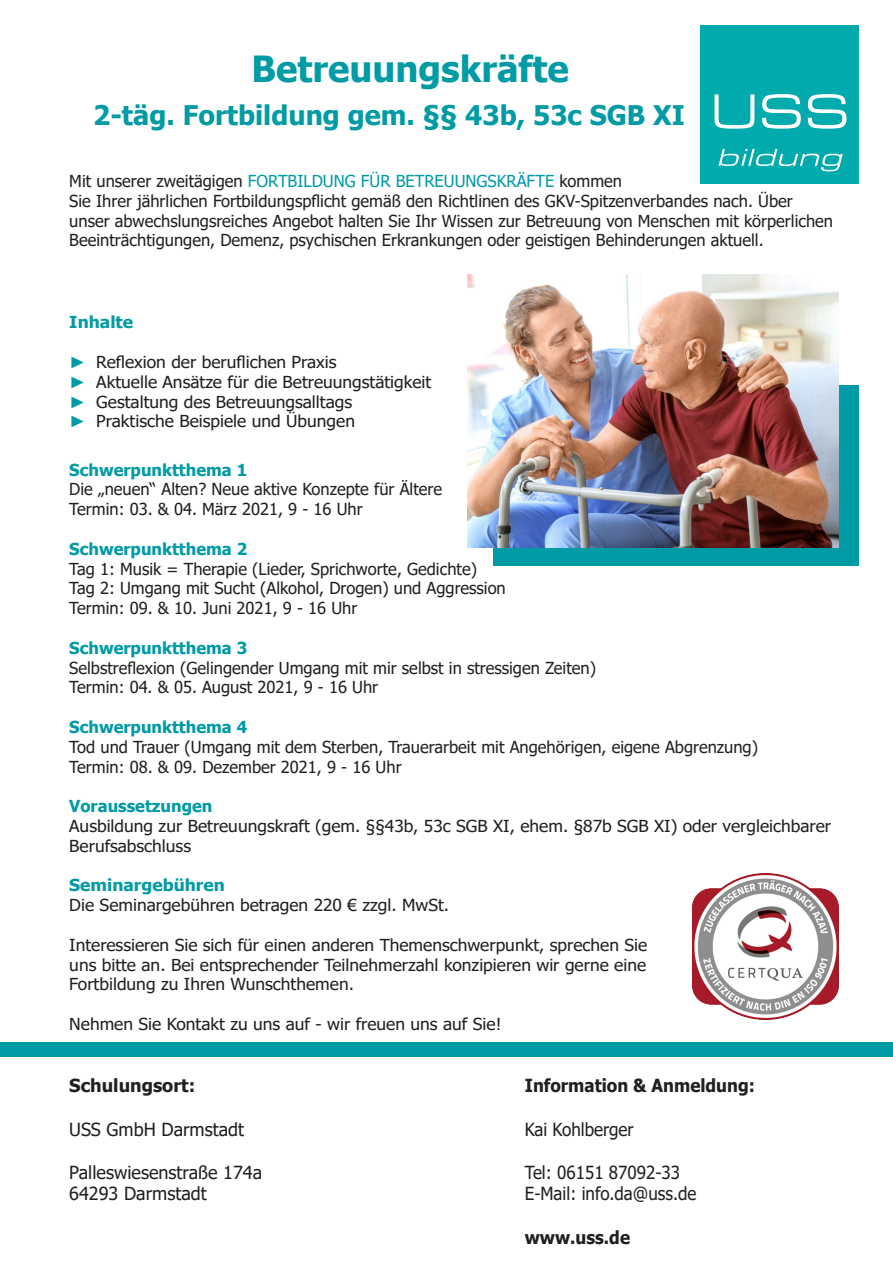
<style>
.page{position:relative;width:893px;height:1263px;background:#fff}
.page>*{position:absolute;margin:0;border:0;box-sizing:border-box;transform-origin:0 0}
.t1{font:700 36px "Tahoma";color:#019ba5}
.t2{font:700 27px "Tahoma";color:#019ba5}
.t3{font:18px "Tahoma";color:#231f20}
.t4{font:18px "Tahoma";color:#231f20;scale:.95 1}
.t5{font:700 18px "Tahoma";color:#231f20;scale:.95 1}
.t6{font:700 18px "Tahoma";color:#231f20}
.t7{font:16.5px/19.8px "Tahoma";color:#231f20}
.t8{font:16.5px/19.8px "Tahoma";color:#231f20;scale:1.05 1}
.t9{font:700 16.5px "Tahoma";color:#019ba5}
.t10{font:16.5px "Tahoma";color:#019ba5}
.t11{font:700 16.5px "Tahoma";color:#019ba5;scale:1.05 1}
.s1{color:#231f20}
.s2{color:#019ba5}
</style>
<div class="page">
<div style="left:493px;top:385px;width:366px;height:181px;background:#019ba5"></div>
<img style="left:467px;top:274px;width:372px;height:273px">
<div style="left:701px;top:26px;width:158px;height:158px;background:#00aaad"></div>
<svg style="left:715px;top:94px;width:39px;height:35px"></svg>
<svg style="left:762px;top:94px;width:39px;height:35px"></svg>
<svg style="left:808px;top:94px;width:38px;height:35px"></svg>
<svg style="left:718px;top:149px;width:125px;height:22px"></svg>
<img style="left:692px;top:874px;width:147px;height:146px">
<div style="left:0;top:1042px;width:893px;height:15px;background:#019ba5"></div>
<p class="t1" style="left:251px;top:43px;width:319px">Betreuungskräfte</p>
<p class="t2" style="left:93px;top:96px;width:593px">2-täg. Fortbildung gem. §§ 43b, 53c SGB XI</p>
<p class="t10" style="left:69px;top:170px;width:554px"><span class="s1">Mit unserer zweitägigen</span> FORTBILDUNG FÜR BETREUUNGSKRÄFTE <span class="s1">kommen</span></p>
<p class="t7" style="left:69px;top:192px;width:725px">Sie Ihrer jährlichen Fortbildungspflicht gemäß den Richtlinen des GKV-Spitzenverbandes nach. Über</p>
<p class="t7" style="left:69px;top:212px;width:765px">unser abwechslungsreiches Angebot halten Sie Ihr Wissen zur Betreuung von Menschen mit körperlichen<br>Beeinträchtigungen, Demenz, psychischen Erkrankungen oder geistigen Behinderungen aktuell.</p>
<p class="t11" style="left:69px;top:311px;width:62px">Inhalte</p>
<p class="t8" style="left:69px;top:353px;width:256px"><span class="s2">►</span> Reflexion der beruflichen Praxis</p>
<p class="t8" style="left:69px;top:373px;width:346px"><span class="s2">►</span> Aktuelle Ansätze für die Betreuungstätigkeit</p>
<p class="t8" style="left:69px;top:393px;width:271px"><span class="s2">►</span> Gestaltung des Betreuungsalltags</p>
<p class="t8" style="left:69px;top:412px;width:274px"><span class="s2">►</span> Praktische Beispiele und Übungen</p>
<p class="t9" style="left:69px;top:458px;width:179px">Schwerpunktthema 1</p>
<p class="t7" style="left:69px;top:480px;width:374px">Die „neuen“ Alten? Neue aktive Konzepte für Ältere</p>
<p class="t7" style="left:69px;top:500px;width:295px">Termin: 03. &amp; 04. März 2021, 9 - 16 Uhr</p>
<p class="t9" style="left:69px;top:537px;width:179px">Schwerpunktthema 2</p>
<p class="t7" style="left:69px;top:560px;width:409px">Tag 1: Musik = Therapie (Lieder, Sprichworte, Gedichte)</p>
<p class="t7" style="left:69px;top:579px;width:438px">Tag 2: Umgang mit Sucht (Alkohol, Drogen) und Aggression</p>
<p class="t7" style="left:69px;top:599px;width:289px">Termin: 09. &amp; 10. Juni 2021, 9 - 16 Uhr</p>
<p class="t9" style="left:69px;top:636px;width:179px">Schwerpunktthema 3</p>
<p class="t7" style="left:69px;top:659px;width:528px">Selbstreflexion (Gelingender Umgang mit mir selbst in stressigen Zeiten)</p>
<p class="t7" style="left:69px;top:678px;width:310px">Termin: 04. &amp; 05. August 2021, 9 - 16 Uhr</p>
<p class="t9" style="left:69px;top:715px;width:179px">Schwerpunktthema 4</p>
<p class="t7" style="left:69px;top:738px;width:690px">Tod und Trauer (Umgang mit dem Sterben, Trauerarbeit mit Angehörigen, eigene Abgrenzung)</p>
<p class="t7" style="left:69px;top:758px;width:334px">Termin: 08. &amp; 09. Dezember 2021, 9 - 16 Uhr</p>
<p class="t9" style="left:69px;top:795px;width:145px">Voraussetzungen</p>
<p class="t8" style="left:69px;top:817px;width:727px">Ausbildung zur Betreuungskraft (gem. §§43b, 53c SGB XI, ehem. §87b SGB XI) oder vergleichbarer<br>Berufsabschluss</p>
<p class="t11" style="left:69px;top:874px;width:150px">Seminargebühren</p>
<p class="t8" style="left:69px;top:896px;width:363px">Die Seminargebühren betragen 220 € zzgl. MwSt.</p>
<p class="t8" style="left:69px;top:936px;width:552px">Interessieren Sie sich für einen anderen Themenschwerpunkt, sprechen Sie</p>
<p class="t8" style="left:69px;top:956px;width:551px">uns bitte an. Bei entsprechender Teilnehmerzahl konzipieren wir gerne eine</p>
<p class="t8" style="left:69px;top:975px;width:273px">Fortbildung zu Ihren Wunschthemen.</p>
<p class="t8" style="left:69px;top:1015px;width:413px">Nehmen Sie Kontakt zu uns auf - wir freuen uns auf Sie!</p>
<p class="t6" style="left:69px;top:1073px;width:127px">Schulungsort:</p>
<p class="t3" style="left:69px;top:1117px;width:176px">USS GmbH Darmstadt</p>
<p class="t3" style="left:69px;top:1160px;width:194px">Palleswiesenstraße 174a</p>
<p class="t3" style="left:69px;top:1182px;width:139px">64293 Darmstadt</p>
<p class="t5" style="left:525px;top:1073px;width:244px">Information &amp; Anmeldung:</p>
<p class="t4" style="left:525px;top:1117px;width:116px">Kai Kohlberger</p>
<p class="t4" style="left:525px;top:1160px;width:165px">Tel: 06151 87092-33</p>
<p class="t4" style="left:525px;top:1182px;width:182px">E-Mail: info.da@uss.de</p>
<p class="t5" style="left:525px;top:1224px;width:112px">www.uss.de</p>
</div>
